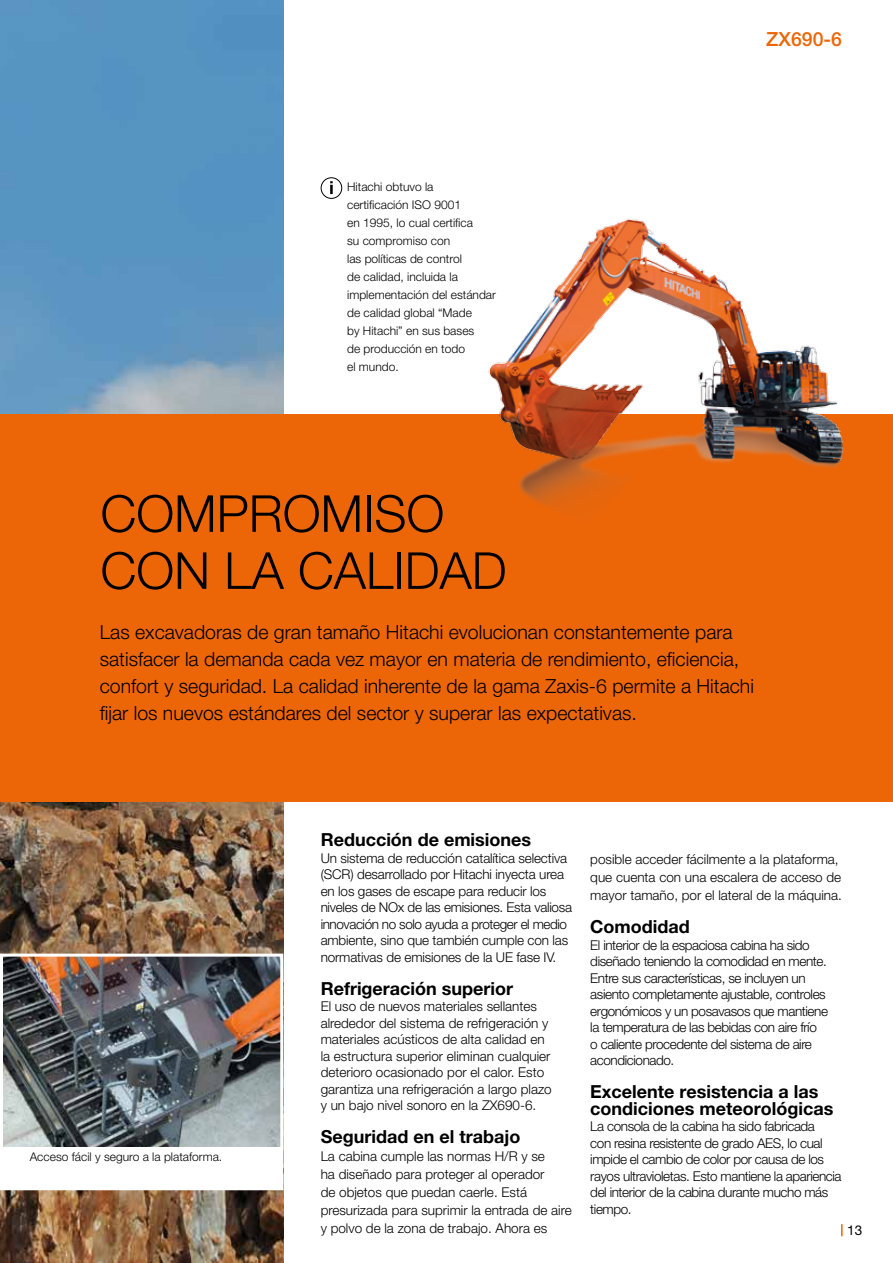
<style>
.page{position:relative;width:893px;height:1263px;background:#fff}
.page>*{position:absolute;margin:0;border:0;box-sizing:border-box;transform-origin:0 0}
.t1{font:300 51px/57px "Helvetica Neue LT Pro";color:#000}
.t2{font:300 19.5px/27px "Helvetica Neue LT Pro";color:#000}
.t3{font:500 19.5px "Helvetica Neue LT Pro";color:#ec6608}
.t4{font:700 18px/16.5px "Helvetica Neue LT Pro";color:#000}
.t5{font:300 13.5px/16.5px "Helvetica Neue LT Pro";letter-spacing:-.01em;color:#000}
.t6{font:300 13.5px/16.5px "Helvetica Neue LT Pro";letter-spacing:-.03em;color:#000}
.t7{font:13.5px "Helvetica Neue LT Pro";color:#000}
.t8{font:300 12px/18px "Helvetica Neue LT Pro";color:#000}
</style>
<div class="page">
<svg style="left:841px;top:1224px;width:2px;height:12px"></svg>
<img style="left:0;top:0;width:283px;height:1263px">
<div style="left:2px;top:1114px;width:280px;height:75px;background:#fff"></div>
<img style="left:4px;top:958px;width:275px;height:188px">
<div style="left:0;top:954px;width:283px;height:196px;border:3px solid #fff"></div>
<div style="left:0;top:414px;width:893px;height:388px;background:#ec6608"></div>
<img style="left:488px;top:218px;width:356px;height:289px">
<div style="left:321px;top:177px;width:21px;height:22px;border:1px solid #000;border-radius:50%"></div>
<svg style="left:330px;top:181px;width:3px;height:13px"></svg>
<h2 class="t3" style="left:766px;top:27px;width:77px">ZX690‑6</h2>
<p class="t8" style="left:347px;top:177px;width:150px">Hitachi obtuvo la certificación ISO 9001<br>en 1995, lo cual certifica<br>su compromiso con<br>las políticas de control<br>de calidad, incluida la implementación del estándar de calidad global “Made<br>by Hitachi” en sus bases<br>de producción en todo<br>el mundo.</p>
<h1 class="t1" style="left:100px;top:484px;width:408px">COMPROMISO<br>CON LA CALIDAD</h1>
<p class="t2" style="left:100px;top:618px;width:656px">Las excavadoras de gran tamaño Hitachi evolucionan constantemente para satisfacer la demanda cada vez mayor en materia de rendimiento, eficiencia, confort y seguridad. La calidad inherente de la gama Zaxis-6 permite a Hitachi fijar los nuevos estándares del sector y superar las expectativas.</p>
<p class="t8" style="left:30px;top:1148px;width:194px">Acceso fácil y seguro a la plataforma.</p>
<h3 class="t4" style="left:321px;top:831px;width:212px">Reducción de emisiones</h3>
<p class="t5" style="left:321px;top:849px;width:253px">Un sistema de reducción catalítica selectiva (SCR) desarrollado por Hitachi inyecta urea en los gases de escape para reducir los niveles de NOx de las emisiones. Esta valiosa innovación no solo ayuda a proteger el medio ambiente, sino que también cumple con las normativas de emisiones de la UE fase IV.</p>
<h3 class="t4" style="left:321px;top:980px;width:194px">Refrigeración superior</h3>
<p class="t5" style="left:321px;top:998px;width:233px">El uso de nuevos materiales sellantes alrededor del sistema de refrigeración y materiales acústicos de alta calidad en la estructura superior eliminan cualquier deterioro ocasionado por el calor. Esto garantiza una refrigeración a largo plazo y un bajo nivel sonoro en la ZX690‑6.</p>
<h3 class="t4" style="left:321px;top:1128px;width:201px">Seguridad en el trabajo</h3>
<p class="t5" style="left:321px;top:1147px;width:253px;line-height:18px">La cabina cumple las normas H/R y se<br>ha diseñado para proteger al operador<br>de objetos que puedan caerle. Está presurizada para suprimir la entrada de aire y polvo de la zona de trabajo. Ahora es</p>
<p class="t5" style="left:590px;top:850px;width:253px;line-height:18px">posible acceder fácilmente a la plataforma, que cuenta con una escalera de acceso de mayor tamaño, por el lateral de la máquina.</p>
<h3 class="t4" style="left:590px;top:918px;width:101px">Comodidad</h3>
<p class="t6" style="left:590px;top:936px;width:239px">El interior de la espaciosa cabina ha sido diseñado teniendo la comodidad en mente.<br>Entre sus características, se incluyen un asiento completamente ajustable, controles ergonómicos y un posavasos que mantiene la temperatura de las bebidas con aire frío<br>o caliente procedente del sistema de aire acondicionado.</p>
<h3 class="t4" style="left:590px;top:1083px;width:245px">Excelente resistencia a las condiciones meteorológicas</h3>
<p class="t6" style="left:590px;top:1118px;width:253px">La consola de la cabina ha sido fabricada<br>con resina resistente de grado AES, lo cual impide el cambio de color por causa de los rayos ultravioletas. Esto mantiene la apariencia del interior de la cabina durante mucho más tiempo.</p>
<p class="t7" style="left:847px;top:1222px;width:17px">13</p>
</div>
